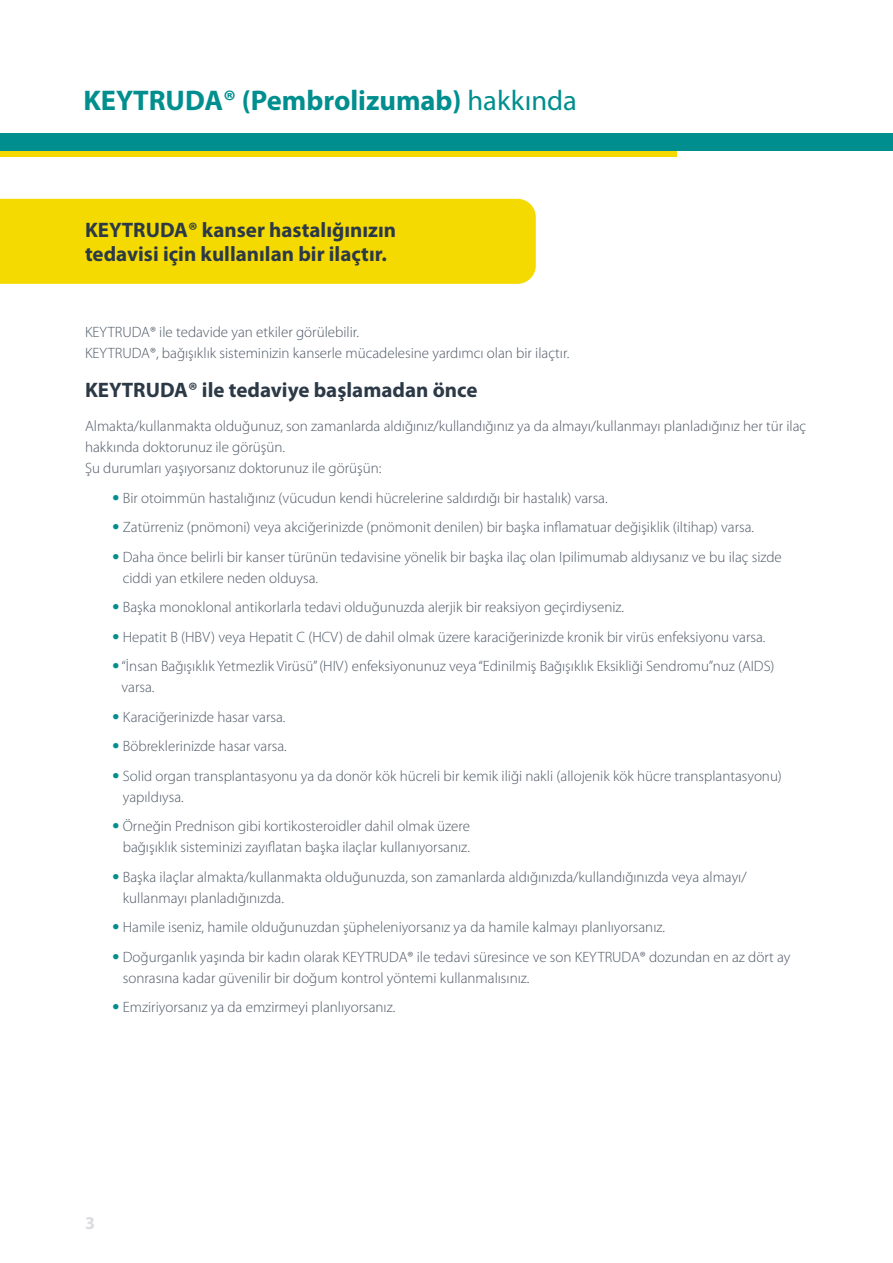
<style>
.page{position:relative;width:893px;height:1263px;background:#fff}
.page>*{position:absolute;margin:0;border:0;box-sizing:border-box;transform-origin:0 0}
.t1{font:700 28.5px "Myriad Pro";color:#008e8e}
.t2{font:700 21px/24px "Myriad Pro";color:#2c3946}
.t3{font:700 18px "Myriad Pro";color:#dadce0}
.t4{font:300 15px/21px "Myriad Pro";color:#4e5865}
.s1{font-weight:400}
.s2{font-family:"Helvetica Neue LT Pro";color:#008e8e}
</style>
<div class="page">
<div style="left:0;top:199px;width:536px;height:85px;background:#f4da00"></div>
<div style="left:0;top:133px;width:893px;height:18px;background:#008e8e"></div>
<div style="left:0;top:151px;width:677px;height:6px;background:#f4da00"></div>
<h1 class="t1" style="left:83px;top:82px;width:495px">KEYTRUDA® (Pembrolizumab) <span class="s1">hakkında</span></h1>
<h2 class="t2" style="left:85px;top:217px;width:313px">KEYTRUDA® kanser hastalığınızın tedavisi için kullanılan bir ilaçtır.</h2>
<p class="t4" style="left:85px;top:321px;width:486px">KEYTRUDA® ile tedavide yan etkiler görülebilir.<br>KEYTRUDA®, bağışıklık sisteminizin kanserle mücadelesine yardımcı olan bir ilaçtır.</p>
<h2 class="t2" style="left:85px;top:378px;width:394px">KEYTRUDA® ile tedaviye başlamadan önce</h2>
<p class="t4" style="left:85px;top:416px;width:723px">Almakta/kullanmakta olduğunuz, son zamanlarda aldığınız/kullandığınız ya da almayı/kullanmayı planladığınız her tür ilaç hakkında doktorunuz ile görüşün.<br>Şu durumları yaşıyorsanız doktorunuz ile görüşün:</p>
<p class="t4" style="left:112px;top:487px;width:497px"><span class="s2">•</span> Bir otoimmün hastalığınız (vücudun kendi hücrelerine saldırdığı bir hastalık) varsa.</p>
<p class="t4" style="left:112px;top:517px;width:644px"><span class="s2">•</span> Zatürreniz (pnömoni) veya akciğerinizde (pnömonit denilen) bir başka inflamatuar değişiklik (iltihap) varsa.</p>
<p class="t4" style="left:123px;top:546px;width:661px;text-indent:-11px"><span class="s2">•</span> Daha önce belirli bir kanser türünün tedavisine yönelik bir başka ilaç olan Ipilimumab aldıysanız ve bu ilaç sizde ciddi yan etkilere neden olduysa.</p>
<p class="t4" style="left:112px;top:597px;width:514px"><span class="s2">•</span> Başka monoklonal antikorlarla tedavi olduğunuzda alerjik bir reaksiyon geçirdiyseniz.</p>
<p class="t4" style="left:112px;top:626px;width:655px"><span class="s2">•</span> Hepatit B (HBV) veya Hepatit C (HCV) de dahil olmak üzere karaciğerinizde kronik bir virüs enfeksiyonu varsa.</p>
<p class="t4" style="left:122px;top:656px;width:655px;text-indent:-9px"><span class="s2">•</span> “İnsan Bağışıklık Yetmezlik Virüsü” (HIV) enfeksiyonunuz veya “Edinilmiş Bağışıklık Eksikliği Sendromu”nuz (AIDS) varsa.</p>
<p class="t4" style="left:112px;top:706px;width:175px"><span class="s2">•</span> Karaciğerinizde hasar varsa.</p>
<p class="t4" style="left:112px;top:736px;width:176px"><span class="s2">•</span> Böbreklerinizde hasar varsa.</p>
<p class="t4" style="left:123px;top:765px;width:661px;text-indent:-11px"><span class="s2">•</span> Solid organ transplantasyonu ya da donör kök hücreli bir kemik iliği nakli (allojenik kök hücre transplantasyonu) yapıldıysa.</p>
<p class="t4" style="left:112px;top:816px;width:359px;text-align:right"><span class="s2">•</span> Örneğin Prednison gibi kortikosteroidler dahil olmak üzere bağışıklık sisteminizi zayıflatan başka ilaçlar kullanıyorsanız.</p>
<p class="t4" style="left:123px;top:866px;width:625px;text-indent:-11px"><span class="s2">•</span> Başka ilaçlar almakta/kullanmakta olduğunuzda, son zamanlarda aldığınızda/kullandığınızda veya almayı/ kullanmayı planladığınızda.</p>
<p class="t4" style="left:112px;top:917px;width:555px"><span class="s2">•</span> Hamile iseniz, hamile olduğunuzdan şüpheleniyorsanız ya da hamile kalmayı planlıyorsanız.</p>
<p class="t4" style="left:123px;top:946px;width:669px;text-indent:-11px"><span class="s2">•</span> Doğurganlık yaşında bir kadın olarak KEYTRUDA® ile tedavi süresince ve son KEYTRUDA® dozundan en az dört ay sonrasına kadar güvenilir bir doğum kontrol yöntemi kullanmalısınız.</p>
<p class="t4" style="left:112px;top:997px;width:285px"><span class="s2">•</span> Emziriyorsanız ya da emzirmeyi planlıyorsanız.</p>
<p class="t3" style="left:85px;top:1211px;width:11px">3</p>
</div>
